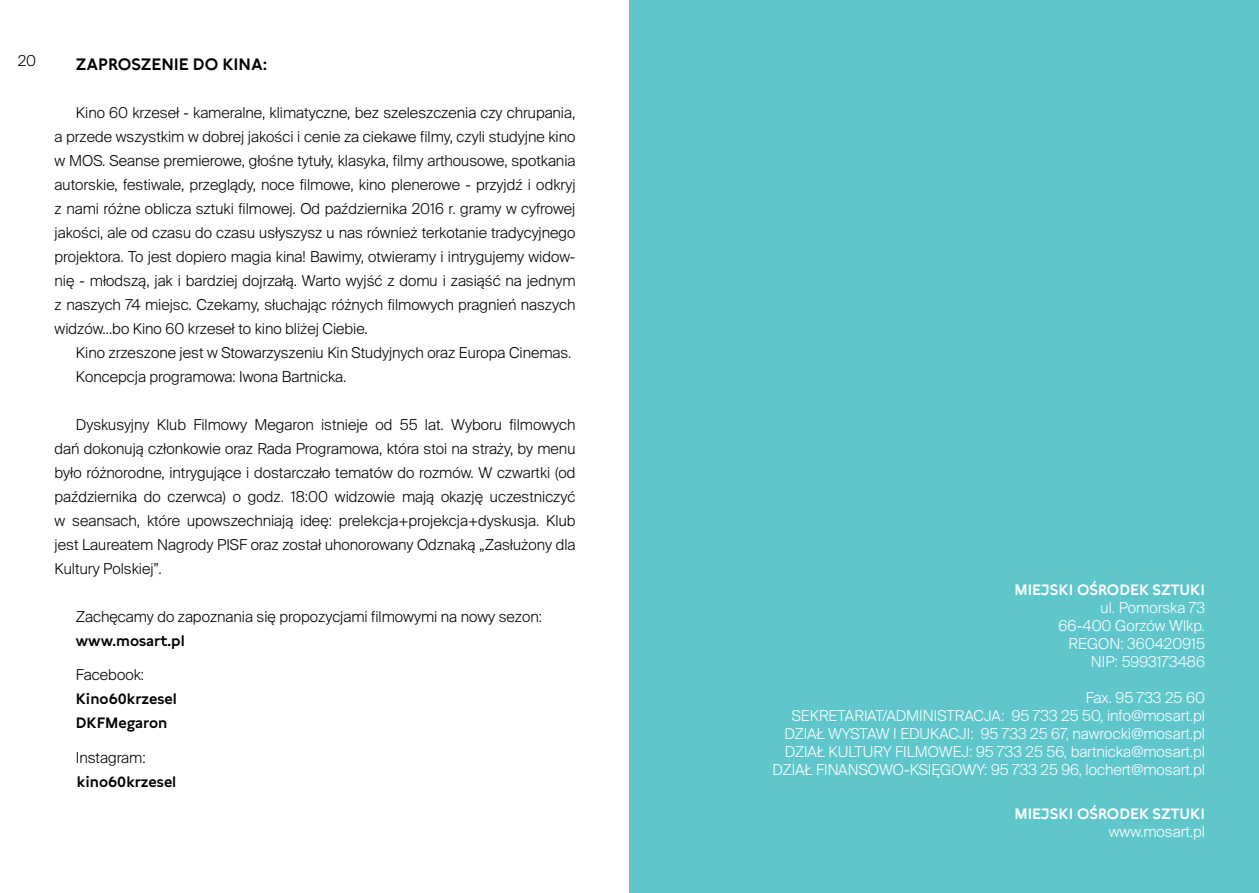
<style>
.page{position:relative;width:1259px;height:893px;background:#fff}
.page>*{position:absolute;margin:0;border:0;box-sizing:border-box;transform-origin:0 0}
.t1{font:600 16.5px "Lynstone";color:#000}
.t2{font:300 15px/24px "Suisse Intl";color:#000;text-align:justify}
.t3{font:300 15px/18px "Suisse Intl";color:#fff;text-align:right}
.t4{font:600 15px/24px "Lynstone";color:#000}
.t5{font:600 15px "Lynstone";color:#fff}
</style>
<div class="page">
<div style="left:629px;top:0;width:630px;height:893px;background:#5fc7cc"></div>
<p class="t2" style="left:18px;top:48px;width:20px">20</p>
<p class="t1" style="left:76px;top:54px;width:193px">ZAPROSZENIE DO KINA:</p>
<p class="t2" style="left:55px;top:101px;width:522px;text-indent:21px">Kino 60 krzeseł - kameralne, klimatyczne, bez szeleszczenia czy chrupania, a przede wszystkim w dobrej jakości i cenie za ciekawe filmy, czyli studyjne kino w MOS. Seanse premierowe, głośne tytuły, klasyka, filmy arthousowe, spotkania autorskie, festiwale, przeglądy, noce filmowe, kino plenerowe - przyjdź i odkryj z nami różne oblicza sztuki filmowej. Od października 2016 r. gramy w cyfrowej jakości, ale od czasu do czasu usłyszysz u nas również terkotanie tradycyjnego projektora. To jest dopiero magia kina! Bawimy, otwieramy i intrygujemy widow&shy;nię - młodszą, jak i bardziej dojrzałą. Warto wyjść z domu i zasiąść na jednym z naszych 74 miejsc. Czekamy, słuchając różnych filmowych pragnień naszych widzów...bo Kino 60 krzeseł to kino bliżej Ciebie.</p>
<p class="t2" style="left:76px;top:341px;width:497px">Kino zrzeszone jest w Stowarzyszeniu Kin Studyjnych oraz Europa Cinemas.<br>Koncepcja programowa: Iwona Bartnicka.</p>
<p class="t2" style="left:55px;top:413px;width:522px;text-indent:21px">Dyskusyjny Klub Filmowy Megaron istnieje od 55 lat. Wyboru filmowych dań dokonują członkowie oraz Rada Programowa, która stoi na straży, by menu było różnorodne, intrygujące i dostarczało tematów do rozmów. W czwartki (od października do czerwca) o godz. 18:00 widzowie mają okazję uczestniczyć w seansach, które upowszechniają ideę: prelekcja+projekcja+dyskusja. Klub jest Laureatem Nagrody PISF oraz został uhonorowany Odznaką „Zasłużony dla Kultury Polskiej”.</p>
<p class="t2" style="left:76px;top:605px;width:468px">Zachęcamy do zapoznania się propozycjami filmowymi na nowy sezon:</p>
<p class="t4" style="left:76px;top:629px;width:110px">www.mosart.pl</p>
<p class="t2" style="left:76px;top:663px;width:70px">Facebook:</p>
<p class="t4" style="left:76px;top:688px;width:103px">Kino60krzesel<br>DKFMegaron</p>
<p class="t2" style="left:76px;top:746px;width:71px">Instagram:</p>
<p class="t4" style="left:77px;top:770px;width:101px">kino60krzesel</p>
<p class="t5" style="left:1014px;top:581px;width:192px">MIEJSKI OŚRODEK SZTUKI</p>
<p class="t3" style="left:1058px;top:599px;width:148px">ul. Pomorska 73<br>66-400 Gorzów Wlkp.<br>REGON: 360420915<br>NIP: 5993173486</p>
<p class="t3" style="left:772px;top:689px;width:434px">Fax. 95 733 25 60<br>SEKRETARIAT/ADMINISTRACJA: 95 733 25 50, info@mosart.pl DZIAŁ WYSTAW I EDUKACJI: 95 733 25 67, nawrocki@mosart.pl DZIAŁ KULTURY FILMOWEJ: 95 733 25 56, bartnicka@mosart.pl DZIAŁ FINANSOWO-KSIĘGOWY: 95 733 25 96, lochert@mosart.pl</p>
<p class="t5" style="left:1014px;top:804px;width:192px">MIEJSKI OŚRODEK SZTUKI</p>
<p class="t3" style="left:1108px;top:823px;width:98px">www.mosart.pl</p>
</div>
